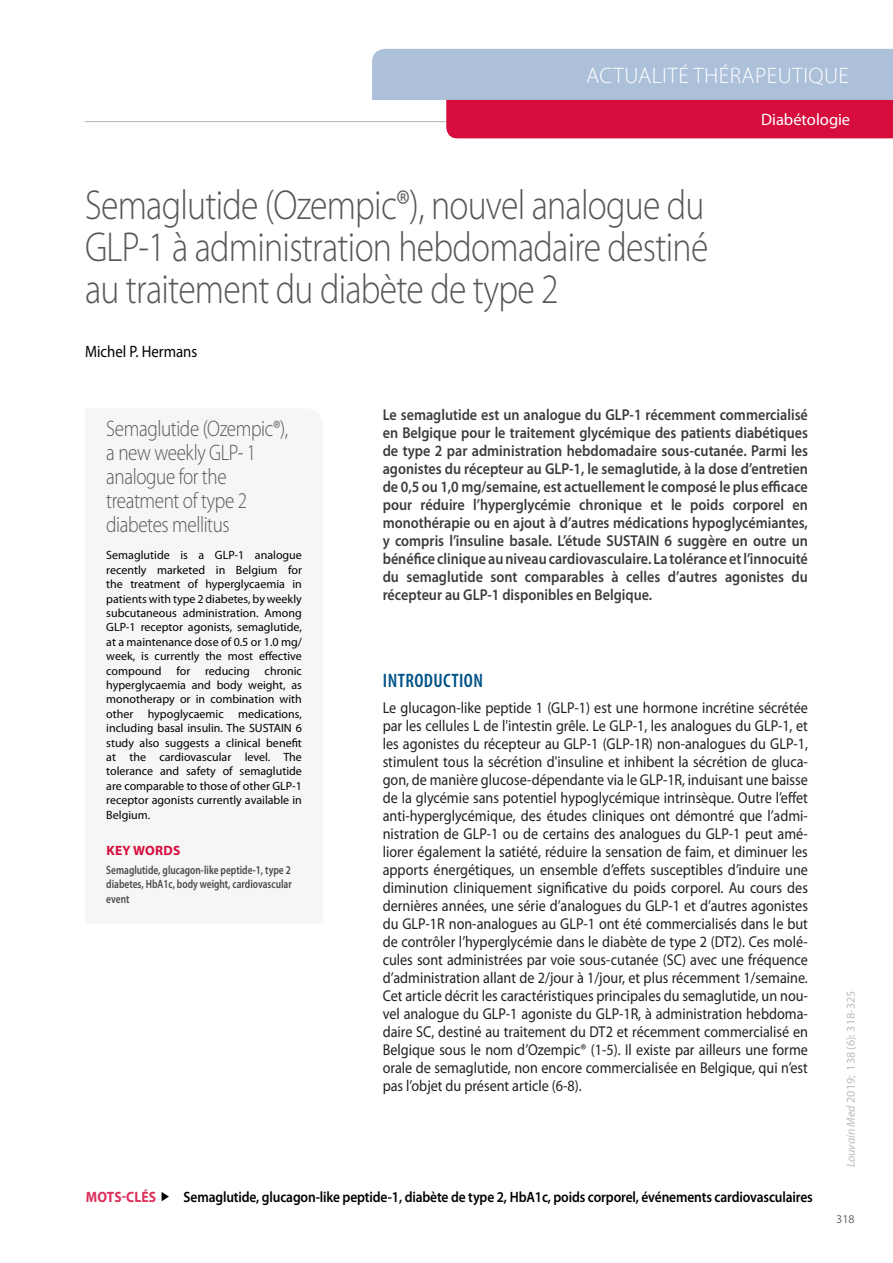
<style>
.page{position:relative;width:893px;height:1263px;background:#fff}
.page>*{position:absolute;margin:0;border:0;box-sizing:border-box;transform-origin:0 0}
.t1{font:300 42px/42px "Myriad Pro";letter-spacing:-.02em;color:#575756;text-align:justify;scale:.85 1}
.t2{font:300 22.5px/24px "Myriad Pro";letter-spacing:-.02em;color:#575756;scale:.85 1}
.t3{font:300 22.5px "Myriad Pro";letter-spacing:.02em;color:#fff}
.t4{font:600 condensed 19.5px "Myriad Pro";letter-spacing:.02em;color:#005286}
.t5{font:16.5px "Myriad Pro";color:#000;scale:.9 1}
.t6{font:16.5px "Myriad Pro";color:#fff}
.t7{font:15.75px/18px "Myriad Pro";color:#212121;text-align:justify;scale:.9 1}
.t8{font:600 15.75px/18px "Myriad Pro";color:#3c3c3b;text-align:justify;scale:.9 1}
.t9{font:600 15px "Myriad Pro";letter-spacing:-.01em;color:#000;scale:.9 1}
.t10{font:700 15px "Myriad Pro";letter-spacing:.01em;color:#dc315a;scale:.9 1}
.t11{font:700 13.5px "Myriad Pro";letter-spacing:.02em;color:#d60d3d}
.t12{font:12px/14.4px "Myriad Pro";color:#000;text-align:justify}
.t13{font:600 semi-condensed 12px/14.4px "Myriad Pro";color:#4a4a49;text-align:justify;scale:.85 1}
.t14{font:12px "Myriad Pro";color:#bcbcbc}
.t15{font:12px "Myriad Pro";color:#706f6f}
.s1{font-style:italic}
</style>
<div class="page">
<hr style="left:85px;top:121px;width:808px;height:1px;background:#bcbcbc">
<svg style="left:372px;top:49px;width:521px;height:89px;background:#c082a2"></svg>
<h2 class="t3" style="left:475px;top:63px;width:376px">MÉDECINE PHYSIQUE ET R ADAPTATION</h2>
<h2 class="t3" style="left:586px;top:63px;width:265px">ACTUALITÉ THÉRAPEUTIQUE</h2>
<p class="t6" style="left:761px;top:111px;width:91px">Diabétologie</p>
<h1 class="t1" style="left:85px;top:184px;width:735px">Semaglutide (Ozempic®), nouvel analogue du GLP-1 à administration hebdomadaire destiné au traitement du diabète de type 2</h1>
<p class="t5" style="left:85px;top:343px;width:126px">Michel P. Hermans</p>
<h2 class="t2" style="left:106px;top:417px;width:215px">Semaglutide (Ozempic®), a new weekly GLP- 1 analogue for the treatment of type 2 diabetes mellitus</h2>
<p class="t12" style="left:106px;top:548px;width:197px">Semaglutide is a GLP-1 analogue recently marketed in Belgium for the treatment of hyperglycaemia in patients with type 2 diabetes, by weekly subcutaneous administration. Among GLP-1 receptor agonists, semaglutide, at a maintenance dose of 0.5 or 1.0 mg/ week, is currently the most effective compound for reducing chronic hyperglycaemia and body weight, as monotherapy or in combination with other hypoglycaemic medications, including basal insulin. The SUSTAIN 6 study also suggests a clinical benefit at the cardiovascular level. The tolerance and safety of semaglutide are comparable to those of other GLP-1 receptor agonists currently available in Belgium.</p>
<p class="t11" style="left:106px;top:843px;width:76px">KEY WORDS</p>
<p class="t13" style="left:106px;top:862px;width:220px">Semaglutide, glucagon-like peptide-1, type 2 diabetes, HbA1c, body weight, cardiovascular event</p>
<p class="t8" style="left:383px;top:406px;width:474px">Le semaglutide est un analogue du GLP-1 récemment commercialisé en Belgique pour le traitement glycémique des patients diabétiques de type 2 par administration hebdomadaire sous-cutanée. Parmi les agonistes du récepteur au GLP-1, le semaglutide, à la dose d’entretien de 0,5 ou 1,0 mg/semaine, est actuellement le composé le plus efficace pour réduire l’hyperglycémie chronique et le poids corporel en monothérapie ou en ajout à d’autres médications hypoglycémiantes, y compris l’insuline basale. L’étude SUSTAIN 6 suggère en outre un bénéfice clinique au niveau cardiovasculaire. La tolérance et l’innocuité du semaglutide sont comparables à celles d’autres agonistes du récepteur au GLP-1 disponibles en Belgique.</p>
<p class="t4" style="left:383px;top:669px;width:102px">INTRODUCTION</p>
<p class="t7" style="left:383px;top:699px;width:474px">Le glucagon-like peptide 1 (GLP-1) est une hormone incrétine sécrétée par les cellules L de l'intestin grêle. Le GLP-1, les analogues du GLP-1, et les agonistes du récepteur au GLP-1 (GLP-1R) non-analogues du GLP-1, stimulent tous la sécrétion d'insuline et inhibent la sécrétion de gluca&shy;gon, de manière glucose-dépendante via le GLP-1R, induisant une baisse de la glycémie sans potentiel hypoglycémique intrinsèque. Outre l’effet anti-hyperglycémique, des études cliniques ont démontré que l’admi&shy;nistration de GLP-1 ou de certains des analogues du GLP-1 peut amé&shy;liorer également la satiété, réduire la sensation de faim, et diminuer les apports énergétiques, un ensemble d’effets susceptibles d’induire une diminution cliniquement significative du poids corporel. Au cours des dernières années, une série d’analogues du GLP-1 et d’autres agonistes du GLP-1R non-analogues au GLP-1 ont été commercialisés dans le but de contrôler l’hyperglycémie dans le diabète de type 2 (DT2). Ces molé&shy;cules sont administrées par voie sous-cutanée (SC) avec une fréquence d’administration allant de 2/jour à 1/jour, et plus récemment 1/semaine.<br>Cet article décrit les caractéristiques principales du semaglutide, un nou&shy;vel analogue du GLP-1 agoniste du GLP-1R, à administration hebdoma&shy;daire SC, destiné au traitement du DT2 et récemment commercialisé en Belgique sous le nom d’Ozempic® (1-5). Il existe par ailleurs une forme orale de semaglutide, non encore commercialisée en Belgique, qui n’est pas l’objet du présent article (6-8).</p>
<p class="t10" style="left:86px;top:1189px;width:79px">MOTS-CLÉS</p>
<p class="t9" style="left:184px;top:1189px;width:701px">Semaglutide, glucagon-like peptide-1, diabète de type 2, HbA1c, poids corporel, événements cardiovasculaires</p>
<p class="t14" style="left:844px;top:1167px;width:178px;rotate:-90deg"><span class="s1">Louvain Med</span> 2019; 138 (6): 318-325</p>
<p class="t15" style="left:836px;top:1212px;width:20px">318</p>
</div>
